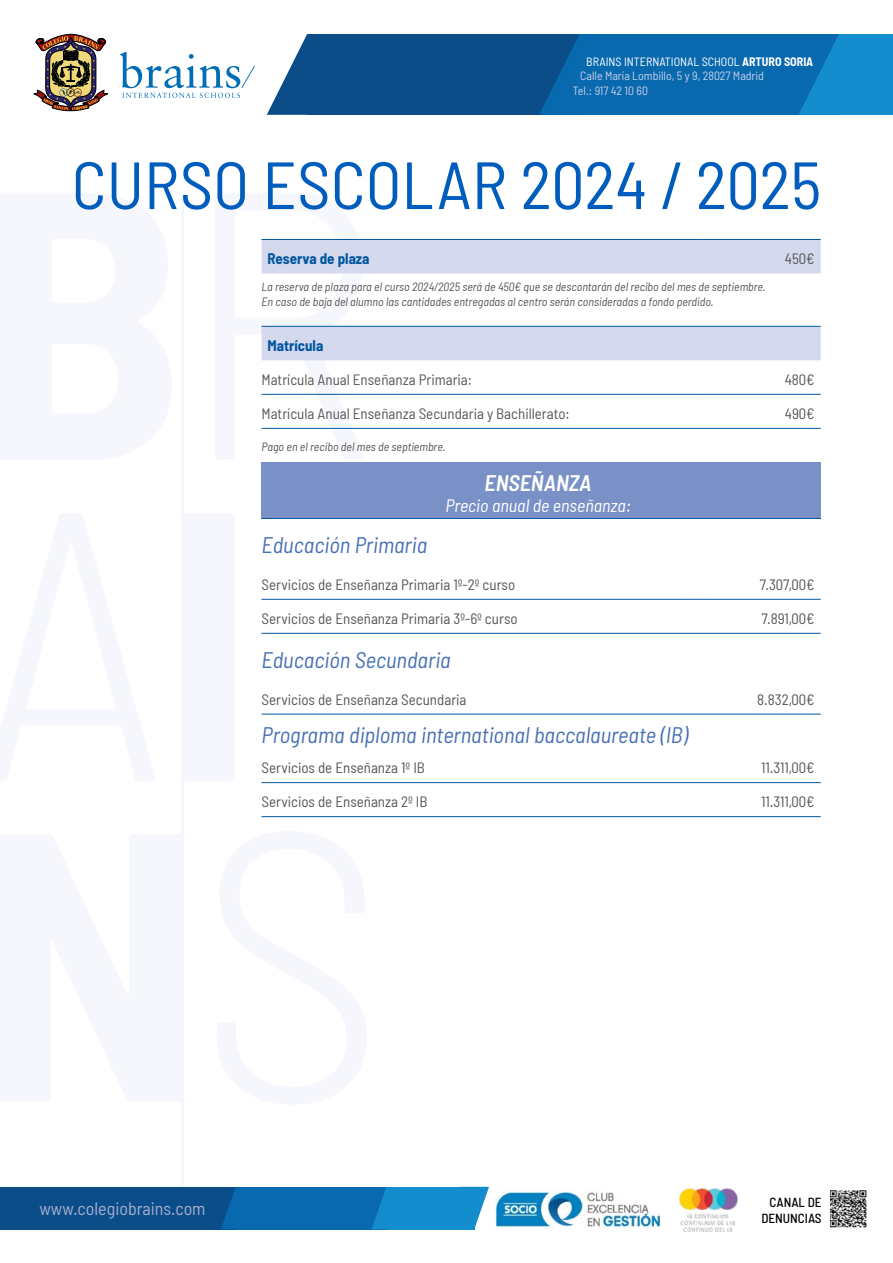
<style>
.page{position:relative;width:893px;height:1263px;background:#fff}
.page>*{position:absolute;margin:0;border:0;box-sizing:border-box;transform-origin:0 0}
.t1{font:semi-condensed 66.6px "Barlow";color:#005dbd}
.t2{font:italic semi-condensed 22.5px "Barlow";color:#4871b4}
.t3{font:italic 600 semi-condensed 22.5px "Barlow";color:#fff}
.t4{font:italic semi-condensed 18px "Barlow";color:#fff}
.t5{font:semi-condensed 18px "Barlow";color:#a6aece}
.t6{font:semi-condensed 15px "Barlow";color:#575756}
.t7{font:700 semi-condensed 15px "Barlow";color:#0056a0}
.t8{font:500 semi-condensed 13.2px/15.8px "Barlow";color:#000;text-align:right}
.t9{font:italic semi-condensed 12px/14.4px "Barlow";color:#575756}
.t10{font:semi-condensed 12px "Barlow";color:#c4cee9}
.t11{font:semi-condensed 12px "Barlow";color:#fff}
.s1{font-weight:700}
</style>
<div class="page">
<svg style="left:261px;top:238px;width:103px;height:190px"></svg>
<hr style="left:181px;top:193px;width:2px;height:993px;background:#f6f7fc">
<div style="left:307px;top:34px;width:272px;height:81px;background:#0a4d89"></div>
<div style="left:579px;top:34px;width:260px;height:81px;background:#0969af"></div>
<div style="left:839px;top:34px;width:54px;height:81px;background:#138dcd"></div>
<svg style="left:539px;top:36px;width:40px;height:79px"></svg>
<svg style="left:267px;top:34px;width:40px;height:81px"></svg>
<svg style="left:799px;top:34px;width:40px;height:81px"></svg>
<svg style="left:34px;top:34px;width:74px;height:77px"></svg>
<svg style="left:120px;top:52px;width:135px;height:46px"></svg>
<img style="left:830px;top:1190px;width:36px;height:37px">
<img style="left:495px;top:1191px;width:166px;height:37px">
<div style="left:0;top:1187px;width:246px;height:42px;background:#0a4d89"></div>
<div style="left:236px;top:1187px;width:154px;height:42px;background:#0969af"></div>
<svg style="left:221px;top:1187px;width:15px;height:42px"></svg>
<svg style="left:372px;top:1188px;width:14px;height:41px"></svg>
<div style="left:386px;top:1187px;width:88px;height:42px;background:#138dcd"></div>
<svg style="left:474px;top:1187px;width:15px;height:42px"></svg>
<img style="left:679px;top:1188px;width:59px;height:44px">
<svg style="left:261px;top:240px;width:560px;height:120px;fill:#d4d9ee"></svg>
<div style="left:261px;top:462px;width:560px;height:56px;background:#7a91c7"></div>
<hr style="left:261px;top:599px;width:442px;height:1px;background:#0056a0">
<hr style="left:703px;top:599px;width:118px;height:1px;background:#0056a0">
<hr style="left:261px;top:782px;width:442px;height:1px;background:#0056a0">
<hr style="left:261px;top:816px;width:442px;height:1px;background:#0056a0">
<hr style="left:703px;top:782px;width:118px;height:1px;background:#0056a0">
<hr style="left:703px;top:816px;width:118px;height:1px;background:#0056a0">
<hr style="left:261px;top:394px;width:442px;height:1px;background:#0056a0">
<hr style="left:703px;top:394px;width:118px;height:1px;background:#0056a0">
<hr style="left:261px;top:428px;width:442px;height:1px;background:#0056a0">
<hr style="left:703px;top:428px;width:118px;height:1px;background:#0056a0">
<hr style="left:261px;top:714px;width:442px;height:1px;background:#0056a0">
<hr style="left:703px;top:714px;width:118px;height:1px;background:#0056a0">
<hr style="left:261px;top:633px;width:442px;height:1px;background:#0056a0">
<hr style="left:703px;top:633px;width:118px;height:1px;background:#0056a0">
<hr style="left:261px;top:518px;width:442px;height:1px;background:#0056a0">
<hr style="left:703px;top:518px;width:118px;height:1px;background:#0056a0">
<hr style="left:261px;top:326px;width:442px;height:1px;background:#0056a0">
<hr style="left:703px;top:326px;width:118px;height:1px;background:#0056a0">
<hr style="left:261px;top:239px;width:442px;height:1px;background:#0056a0">
<hr style="left:703px;top:239px;width:118px;height:1px;background:#0056a0">
<p class="t11" style="left:586px;top:54px;width:229px">BRAINS INTERNATIONAL SCHOOL <span class="s1">ARTURO SORIA</span></p>
<p class="t10" style="left:580px;top:69px;width:185px">Calle María Lombillo, 5 y 9, 28027 Madrid</p>
<p class="t10" style="left:573px;top:83px;width:77px">Tel.: 917 42 10 60</p>
<h1 class="t1" style="left:72px;top:144px;width:751px">CURSO ESCOLAR 2024 / 2025</h1>
<p class="t7" style="left:267px;top:249px;width:103px">Reserva de plaza</p>
<p class="t6" style="left:785px;top:249px;width:31px">450€</p>
<p class="t9" style="left:261px;top:280px;width:506px">La reserva de plaza para el curso 2024/2025 será de 450€ que se descontarán del recibo del mes de septiembre.<br>En caso de baja del alumno las cantidades entregadas al centro serán consideradas a fondo perdido.</p>
<p class="t7" style="left:267px;top:336px;width:57px">Matrícula</p>
<p class="t6" style="left:261px;top:370px;width:212px">Matrícula Anual Enseñanza Primaria:</p>
<p class="t6" style="left:785px;top:370px;width:31px">480€</p>
<p class="t6" style="left:261px;top:404px;width:310px">Matrícula Anual Enseñanza Secundaria y Bachillerato:</p>
<p class="t6" style="left:785px;top:404px;width:31px">490€</p>
<p class="t9" style="left:261px;top:439px;width:186px">Pago en el recibo del mes de septiembre.</p>
<h2 class="t3" style="left:485px;top:469px;width:109px">ENSEÑANZA</h2>
<p class="t4" style="left:445px;top:495px;width:187px">Precio anual de enseñanza:</p>
<h2 class="t2" style="left:261px;top:531px;width:167px">Educación Primaria</h2>
<p class="t6" style="left:261px;top:575px;width:255px">Servicios de Enseñanza Primaria 1º-2º curso</p>
<p class="t6" style="left:760px;top:575px;width:56px">7.307,00€</p>
<p class="t6" style="left:261px;top:609px;width:258px">Servicios de Enseñanza Primaria 3º-6º curso</p>
<p class="t6" style="left:762px;top:609px;width:55px">7.891,00€</p>
<h2 class="t2" style="left:261px;top:646px;width:191px">Educación Secundaria</h2>
<p class="t6" style="left:261px;top:690px;width:206px">Servicios de Enseñanza Secundaria</p>
<p class="t6" style="left:757px;top:690px;width:59px">8.832,00€</p>
<h2 class="t2" style="left:261px;top:720px;width:428px">Programa diploma international baccalaureate (IB)</h2>
<p class="t6" style="left:261px;top:758px;width:165px">Servicios de Enseñanza 1º IB</p>
<p class="t6" style="left:761px;top:758px;width:55px">11.311,00€</p>
<p class="t6" style="left:261px;top:792px;width:168px">Servicios de Enseñanza 2º IB</p>
<p class="t6" style="left:761px;top:792px;width:55px">11.311,00€</p>
<p class="t5" style="left:39px;top:1198px;width:168px">www.colegiobrains.com</p>
<p class="t8" style="left:761px;top:1194px;width:62px">CANAL DE<br>DENUNCIAS</p>
</div>
